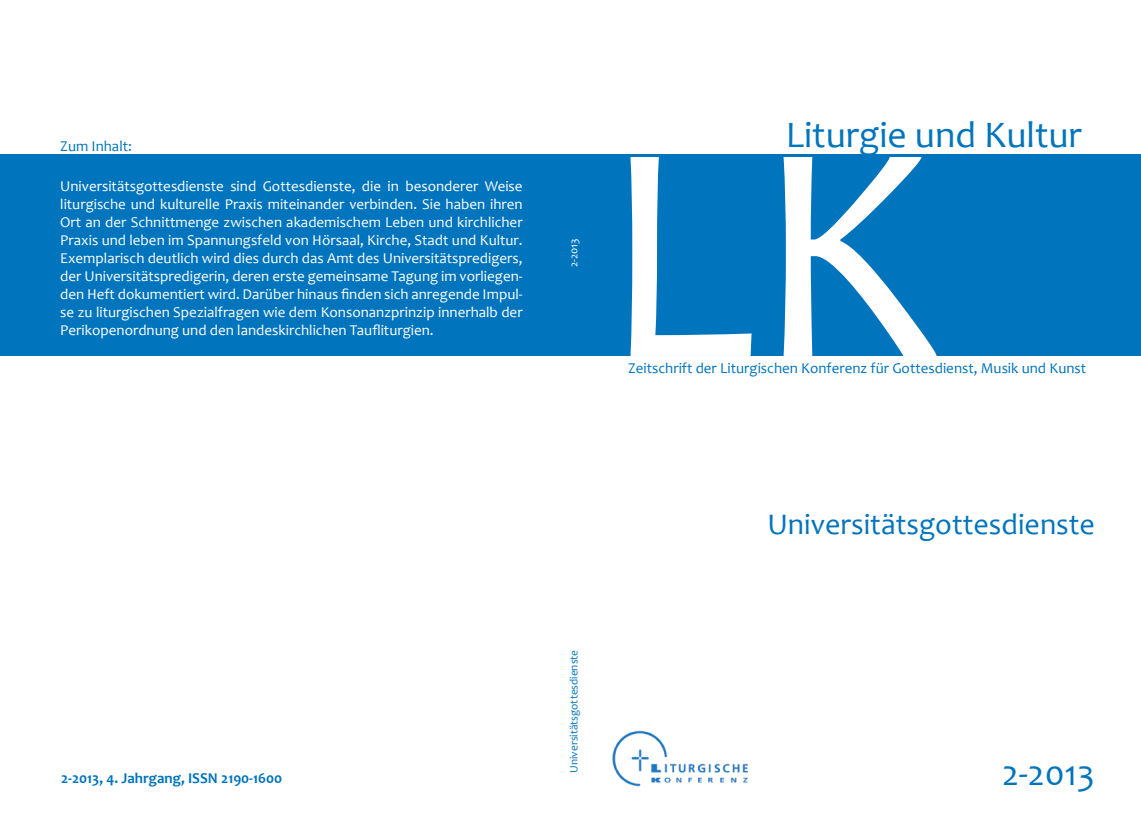
<style>
.page{position:relative;width:1141px;height:837px;background:#fff}
.page>*{position:absolute;margin:0;border:0;box-sizing:border-box;transform-origin:0 0}
.t1{font:37.5px "Candara";color:#0074bc}
.t2{font:36.25px "Candara";color:#0074bc}
.t3{font:30px "Candara";color:#0074bc}
.t4{font:15px/18px "Candara";color:#fff;text-align:justify}
.t5{font:15px "Candara";color:#0074bc}
.t6{font:700 15px "Candara";color:#0074bc}
.t7{font:11.25px "Candara";color:#0074bc}
.t8{font:11.25px "Candara";color:#fff}
</style>
<div class="page">
<div style="left:0;top:154px;width:1141px;height:201px;background:#0074bc"></div>
<img style="left:612px;top:730px;width:136px;height:57px">
<svg style="left:630px;top:157px;width:307px;height:199px"></svg>
<p class="t5" style="left:60px;top:137px;width:73px">Zum Inhalt:</p>
<p class="t4" style="left:60px;top:176px;width:464px">Universitätsgottesdienste sind Gottesdienste, die in besonderer Weise liturgische und kulturelle Praxis miteinander verbinden. Sie haben ihren Ort an der Schnittmenge zwischen akademischem Leben und kirchlicher Praxis und leben im Spannungsfeld von Hörsaal, Kirche, Stadt und Kultur.<br>Exemplarisch deutlich wird dies durch das Amt des Universitätspredigers, der Universitätspredigerin, deren erste gemeinsame Tagung im vorliegen&shy;den Heft dokumentiert wird. Darüber hinaus finden sich anregende Impul&shy;se zu liturgischen Spezialfragen wie dem Konsonanzprinzip innerhalb der Perikopenordnung und den landeskirchlichen Taufliturgien.</p>
<p class="t8" style="left:567px;top:267px;width:30px;rotate:-90deg">2-2013</p>
<h1 class="t1" style="left:786px;top:111px;width:298px">Liturgie und Kultur</h1>
<p class="t5" style="left:628px;top:358px;width:460px">Zeitschrift der Liturgischen Konferenz für Gottesdienst, Musik und Kunst</p>
<h3 class="t3" style="left:767px;top:505px;width:329px">Universitätsgottesdienste</h3>
<p class="t7" style="left:567px;top:772px;width:124px;rotate:-90deg">Universitätsgottesdienste</p>
<p class="t6" style="left:61px;top:768px;width:222px">2-2013, 4. Jahrgang, ISSN 2190-1600</p>
<h2 class="t2" style="left:1002px;top:750px;width:94px">2-2013</h2>
</div>
